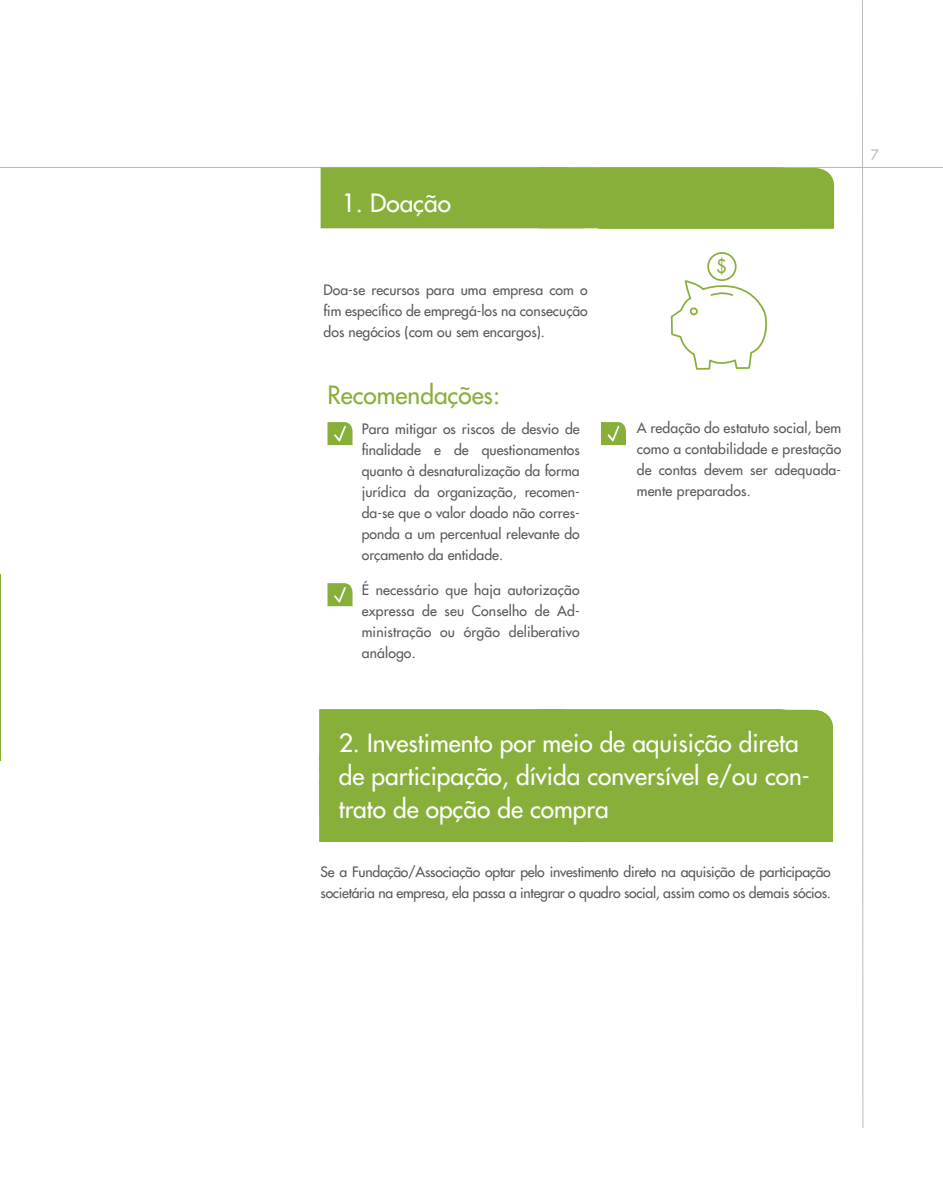
<style>
.page{position:relative;width:943px;height:1191px;background:#fff}
.page>*{position:absolute;margin:0;border:0;box-sizing:border-box;transform-origin:0 0}
.t1{font:24.5px/33.2px "Futura LT";color:#fff}
.t2{font:24.5px "Futura LT";color:#89af3b}
.t3{font:18.2px "Futura LT";color:#89af3b}
.t4{font:14px/21px "Futura LT";color:#58595b;text-align:justify}
.t5{font:14px/21px "Futura LT";letter-spacing:-.02em;color:#58595b}
.t6{font:14px "Futura LT";color:#b8babc}
</style>
<div class="page">
<hr style="left:0;top:167px;width:943px;height:1px;background:#b8babc">
<hr style="left:0;top:574px;width:1px;height:186px;background:#89af3b">
<hr style="left:862px;top:0;width:1px;height:1128px;background:#b8babc">
<div style="left:320px;top:167px;width:514px;height:62px;background:#89af3b"></div>
<svg style="left:327px;top:422px;width:25px;height:23px"></svg>
<svg style="left:327px;top:583px;width:25px;height:23px"></svg>
<svg style="left:601px;top:422px;width:25px;height:23px"></svg>
<div style="left:319px;top:709px;width:513px;height:133px;background:#89af3b"></div>
<svg style="left:670px;top:277px;width:97px;height:93px"></svg>
<div style="left:707px;top:252px;width:29px;height:29px;border:2px solid #89af3b;border-radius:50%"></div>
<h1 class="t1" style="left:342px;top:186px;width:111px">1. Doação</h1>
<p class="t4" style="left:323px;top:279px;width:266px">Doa-se recursos para uma empresa com o fim específico de empregá-los na consecução dos negócios (com ou sem encargos).</p>
<h1 class="t2" style="left:327px;top:379px;width:174px">Recomendações:</h1>
<p class="t4" style="left:362px;top:418px;width:219px">Para mitigar os riscos de desvio de finalidade e de questionamentos quanto à desnaturalização da forma jurídica da organização, recomen&shy;da-se que o valor doado não corres&shy;ponda a um percentual relevante do orçamento da entidade.</p>
<p class="t4" style="left:362px;top:579px;width:219px">É necessário que haja autorização expressa de seu Conselho de Ad&shy;ministração ou órgão deliberativo análogo.</p>
<h2 class="t3" style="left:716px;top:255px;width:12px">$</h2>
<p class="t4" style="left:636px;top:417px;width:206px">A redação do estatuto social, bem como a contabilidade e prestação de contas devem ser adequada&shy;mente preparados.</p>
<h1 class="t1" style="left:339px;top:726px;width:473px">2. Investimento por meio de aquisição direta de participação, dívida conversível e/ou con&shy;trato de opção de compra</h1>
<p class="t5" style="left:320px;top:861px;width:512px">Se a Fundação/Associação optar pelo investimento direto na aquisição de participação societária na empresa, ela passa a integrar o quadro social, assim como os demais sócios.</p>
<p class="t6" style="left:871px;top:146px;width:10px">7</p>
</div>
